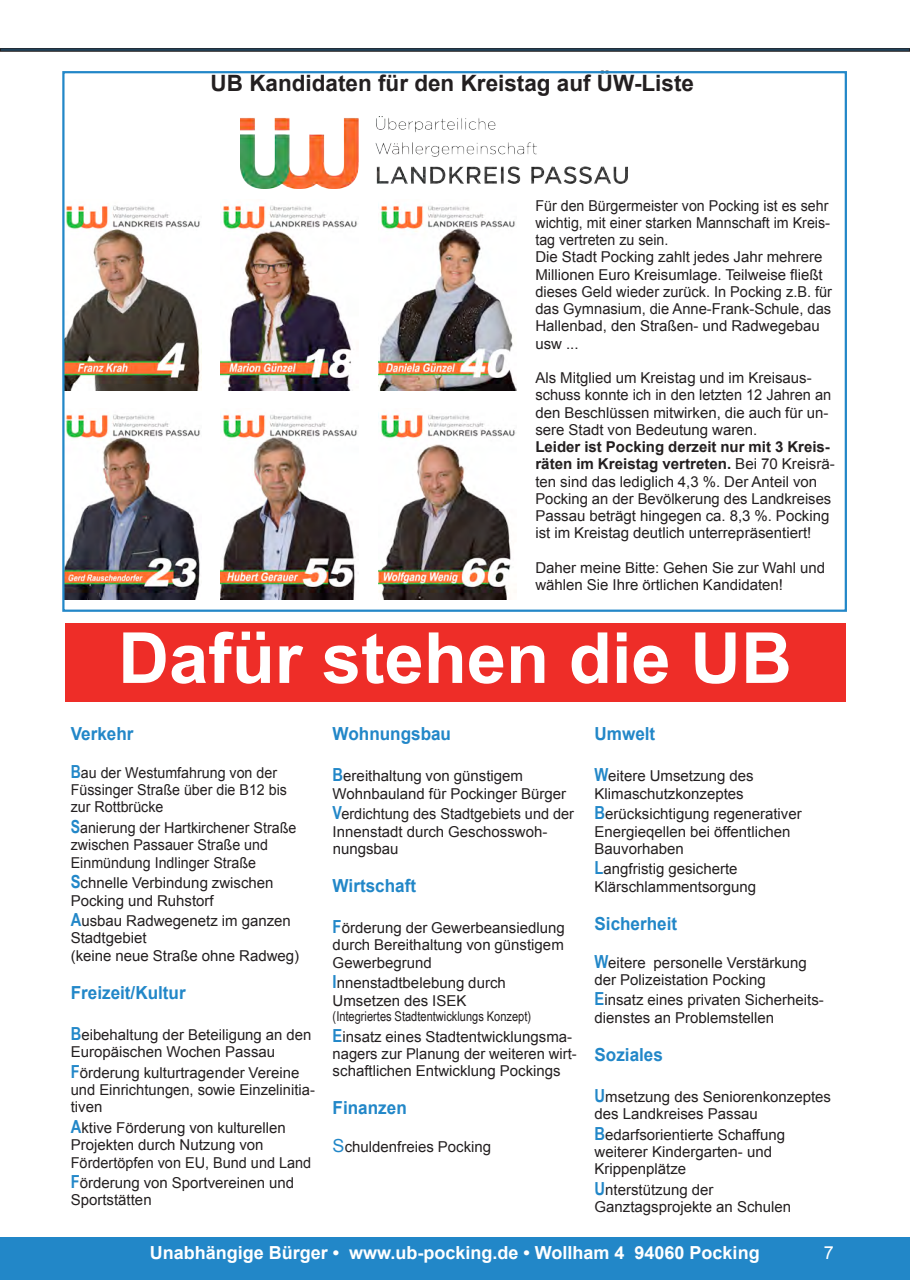
<style>
.page{position:relative;width:910px;height:1280px;background:#fff}
.page>*{position:absolute;margin:0;border:0;box-sizing:border-box;transform-origin:0 0}
.t1{font:700 70.5px "Arial";color:#fff}
.t2{font:700 22.5px "Arial";color:#231f20}
.t3{font:700 18px "Arial";color:#2287c8;scale:.95 1}
.t4{font:700 18px "Arial";color:#fff}
.t5{font:18px "Arial";color:#fff}
.t6{font:15px/17.2px "Arial";color:#231f20}
.t7{font:15px/17.2px "Arial";color:#231f20;scale:.95 1}
.t8{font:13.5px "Arial Narrow";color:#231f20}
.s1{font-weight:700}
.s2{font-family:"Arial Narrow";font-weight:700;font-size:18px;color:#2287c8}
.s3{font-size:18px;color:#2287c8}
</style>
<div class="page">
<div style="left:0;top:1237px;width:910px;height:43px;background:#2287c8"></div>
<div style="left:0;top:48px;width:910px;height:4px;border:2px solid #231f20"></div>
<img style="left:241px;top:117px;width:387px;height:72px">
<img style="left:65px;top:414px;width:135px;height:185px">
<img style="left:65px;top:205px;width:137px;height:186px">
<img style="left:221px;top:414px;width:138px;height:185px">
<img style="left:378px;top:205px;width:138px;height:186px">
<img style="left:221px;top:205px;width:137px;height:186px">
<img style="left:378px;top:414px;width:138px;height:185px">
<div style="left:65px;top:623px;width:780px;height:78px;background:#ee2d28"></div>
<h2 class="t2" style="left:211px;top:69px;width:485px">UB Kandidaten für den Kreistag auf ÜW-Liste</h2>
<p class="t7" style="left:535px;top:197px;width:314px">Für den Bürgermeister von Pocking ist es sehr wichtig, mit einer starken Mannschaft im Kreis&shy;tag vertreten zu sein.<br>Die Stadt Pocking zahlt jedes Jahr mehrere Millionen Euro Kreisumlage. Teilweise fließt dieses Geld wieder zurück. In Pocking z.B. für das Gymnasium, die Anne-Frank-Schule, das Hallenbad, den Straßen- und Radwegebau usw ...</p>
<p class="t6" style="left:535px;top:369px;width:297px">Als Mitglied um Kreistag und im Kreisaus&shy;schuss konnte ich in den letzten 12 Jahren an den Beschlüssen mitwirken, die auch für un&shy;sere Stadt von Bedeutung waren.</p>
<p class="t6" style="left:535px;top:438px;width:301px"><span class="s1">Leider ist Pocking derzeit nur mit 3 Kreis&shy;räten im Kreistag vertreten.</span> Bei 70 Kreisrä&shy;ten sind das lediglich 4,3 %. Der Anteil von Pocking an der Bevölkerung des Landkreises Passau beträgt hingegen ca. 8,3 %. Pocking ist im Kreistag deutlich unterrepräsentiert!</p>
<p class="t6" style="left:535px;top:559px;width:291px">Daher meine Bitte: Gehen Sie zur Wahl und wählen Sie Ihre örtlichen Kandidaten!</p>
<h1 class="t1" style="left:118px;top:612px;width:675px">Dafür stehen die UB</h1>
<p class="t3" style="left:71px;top:722px;width:68px">Verkehr</p>
<p class="t7" style="left:71px;top:764px;width:229px"><span class="s2">B</span>au der Westumfahrung von der<br>Füssinger Straße über die B12 bis zur Rottbrücke</p>
<p class="t7" style="left:71px;top:819px;width:239px"><span class="s2">S</span>anierung der Hartkirchener Straße zwischen Passauer Straße und<br>Einmündung Indlinger Straße</p>
<p class="t6" style="left:71px;top:874px;width:204px"><span class="s2">S</span>chnelle Verbindung zwischen<br>Pocking und Ruhstorf</p>
<p class="t6" style="left:71px;top:912px;width:230px"><span class="s2">A</span>usbau Radwegenetz im ganzen<br>Stadtgebiet<br>(keine neue Straße ohne Radweg)</p>
<p class="t3" style="left:71px;top:980px;width:123px">Freizeit/Kultur</p>
<p class="t6" style="left:71px;top:1026px;width:242px"><span class="s2">B</span>eibehaltung der Beteiligung an den<br>Europäischen Wochen Passau</p>
<p class="t6" style="left:71px;top:1064px;width:246px"><span class="s2">F</span>örderung kulturtragender Vereine und Einrichtungen, sowie Einzelinitia&shy;tiven</p>
<p class="t6" style="left:71px;top:1119px;width:242px"><span class="s2">A</span>ktive Förderung von kulturellen<br>Projekten durch Nutzung von<br>Fördertöpfen von EU, Bund und Land</p>
<p class="t6" style="left:71px;top:1174px;width:225px"><span class="s2">F</span>örderung von Sportvereinen und<br>Sportstätten</p>
<p class="t3" style="left:333px;top:722px;width:126px">Wohnungsbau</p>
<p class="t6" style="left:333px;top:767px;width:235px"><span class="s2">B</span>ereithaltung von günstigem<br>Wohnbauland für Pockinger Bürger</p>
<p class="t6" style="left:333px;top:805px;width:243px"><span class="s2">V</span>erdichtung des Stadtgebiets und der<br>Innenstadt durch Geschosswoh&shy;nungsbau</p>
<p class="t3" style="left:333px;top:873px;width:89px">Wirtschaft</p>
<p class="t6" style="left:333px;top:919px;width:234px;text-align:justify"><span class="s2">F</span>örderung der Gewerbeansiedlung durch Bereithaltung von günstigem Gewerbegrund</p>
<p class="t6" style="left:333px;top:974px;width:175px"><span class="s2">I</span>nnenstadtbelebung durch<br>Umsetzen des ISEK</p>
<p class="t8" style="left:333px;top:1006px;width:200px">(Integriertes Stadtentwicklungs Konzept)</p>
<p class="t6" style="left:333px;top:1028px;width:246px"><span class="s2">E</span>insatz eines Stadtentwicklungsma&shy;nagers zur Planung der weiteren wirt&shy;schaftlichen Entwicklung Pockings</p>
<p class="t3" style="left:333px;top:1096px;width:80px">Finanzen</p>
<p class="t6" style="left:333px;top:1138px;width:160px"><span class="s3">S</span>chuldenfreies Pocking</p>
<p class="t3" style="left:594px;top:722px;width:66px">Umwelt</p>
<p class="t6" style="left:594px;top:767px;width:161px"><span class="s2">W</span>eitere Umsetzung des<br>Klimaschutzkonzeptes</p>
<p class="t6" style="left:594px;top:805px;width:209px"><span class="s2">B</span>erücksichtigung regenerativer<br>Energieqellen bei öffentlichen<br>Bauvorhaben</p>
<p class="t6" style="left:594px;top:860px;width:163px"><span class="s2">L</span>angfristig gesicherte<br>Klärschlammentsorgung</p>
<p class="t3" style="left:594px;top:911px;width:89px">Sicherheit</p>
<p class="t6" style="left:594px;top:954px;width:214px"><span class="s2">W</span>eitere personelle Verstärkung der Polizeistation Pocking</p>
<p class="t6" style="left:594px;top:991px;width:231px"><span class="s2">E</span>insatz eines privaten Sicherheits&shy;dienstes an Problemstellen</p>
<p class="t3" style="left:594px;top:1042px;width:74px">Soziales</p>
<p class="t6" style="left:594px;top:1088px;width:238px"><span class="s2">U</span>msetzung des Seniorenkonzeptes des Landkreises Passau</p>
<p class="t6" style="left:594px;top:1126px;width:192px"><span class="s2">B</span>edarfsorientierte Schaffung weiterer Kindergarten- und<br>Krippenplätze</p>
<p class="t6" style="left:594px;top:1181px;width:198px"><span class="s2">U</span>nterstützung der<br>Ganztagsprojekte an Schulen</p>
<p class="t4" style="left:150px;top:1241px;width:611px">Unabhängige Bürger • www.ub-pocking.de • Wollham 4 94060 Pocking</p>
<p class="t5" style="left:824px;top:1242px;width:12px">7</p>
</div>
